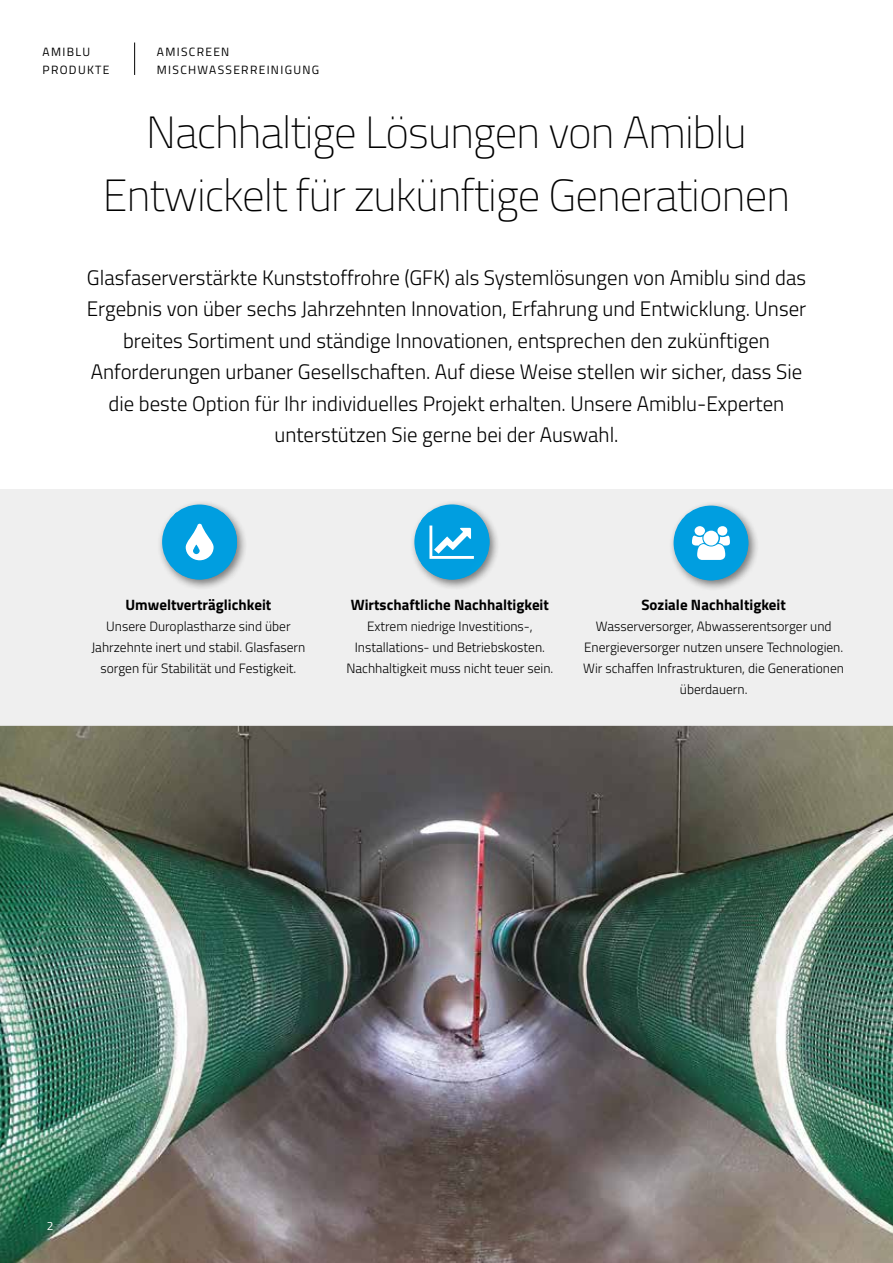
<style>
.page{position:relative;width:893px;height:1263px;background:#fff}
.page>*{position:absolute;margin:0;border:0;box-sizing:border-box;transform-origin:0 0}
.t1{font:200 45px/63px "Titillium Web";letter-spacing:-.02em;color:#000;text-align:center}
.t2{font:300 21px/31.5px "Titillium Web";color:#000;text-align:center}
.t3{font:700 15px "Titillium Web";color:#000}
.t4{font:300 13.5px/21px "Titillium Web";color:#000;text-align:center}
.t5{font:12px/18px "Titillium Web";letter-spacing:.11em;color:#000}
.t6{font:12px "Titillium Web";color:#fff}
</style>
<div class="page">
<img style="left:0;top:726px;width:893px;height:537px">
<div style="left:0;top:490px;width:893px;height:236px;background:#ededed"></div>
<div style="left:157px;top:500px;width:91px;height:90px;background:#000;opacity:.5"></div>
<div style="left:162px;top:504px;width:75px;height:75px;background:#009ee0;border-radius:50%"></div>
<img style="left:174px;top:513px;width:63px;height:66px">
<svg style="left:186px;top:524px;width:28px;height:36px"></svg>
<div style="left:409px;top:500px;width:92px;height:90px;background:#000;opacity:.5"></div>
<div style="left:414px;top:504px;width:75px;height:75px;background:#009ee0;border-radius:50%"></div>
<img style="left:421px;top:512px;width:68px;height:67px">
<svg style="left:429px;top:525px;width:45px;height:34px"></svg>
<div style="left:669px;top:501px;width:90px;height:90px;background:#000;opacity:.5"></div>
<div style="left:674px;top:506px;width:74px;height:74px;background:#009ee0;border-radius:50%"></div>
<img style="left:685px;top:514px;width:63px;height:66px">
<svg style="left:692px;top:526px;width:38px;height:34px"></svg>
<hr style="left:134px;top:43px;width:1px;height:32px;background:#000">
<p class="t5" style="left:43px;top:42px;width:68px">AMIBLU<br>PRODUKTE</p>
<p class="t5" style="left:157px;top:42px;width:164px">AMISCREEN<br>MISCHWASSERREINIGUNG</p>
<h1 class="t1" style="left:103px;top:99px;width:689px">Nachhaltige Lösungen von Amiblu<br>Entwickelt für zukünftige Generationen</h1>
<p class="t2" style="left:87px;top:260px;width:721px">Glasfaserverstärkte Kunststoffrohre (GFK) als Systemlösungen von Amiblu sind das Ergebnis von über sechs Jahrzehnten Innovation, Erfahrung und Entwicklung. Unser breites Sortiment und ständige Innovationen, entsprechen den zukünftigen Anforderungen urbaner Gesellschaften. Auf diese Weise stellen wir sicher, dass Sie die beste Option für Ihr individuelles Projekt erhalten. Unsere Amiblu-Experten unterstützen Sie gerne bei der Auswahl.</p>
<p class="t3" style="left:126px;top:593px;width:147px">Umweltverträglichkeit</p>
<p class="t4" style="left:91px;top:615px;width:215px">Unsere Duroplastharze sind über<br>Jahrzehnte inert und stabil. Glasfasern sorgen für Stabilität und Festigkeit.</p>
<p class="t3" style="left:351px;top:593px;width:200px">Wirtschaftliche Nachhaltigkeit</p>
<p class="t4" style="left:346px;top:615px;width:208px">Extrem niedrige Investitions-,<br>Installations- und Betriebskosten.<br>Nachhaltigkeit muss nicht teuer sein.</p>
<p class="t3" style="left:641px;top:593px;width:146px">Soziale Nachhaltigkeit</p>
<p class="t4" style="left:583px;top:615px;width:262px">Wasserversorger, Abwasserentsorger und Energieversorger nutzen unsere Technologien.<br>Wir schaffen Infrastrukturen, die Generationen überdauern.</p>
<p class="t6" style="left:47px;top:1217px;width:8px">2</p>
</div>
